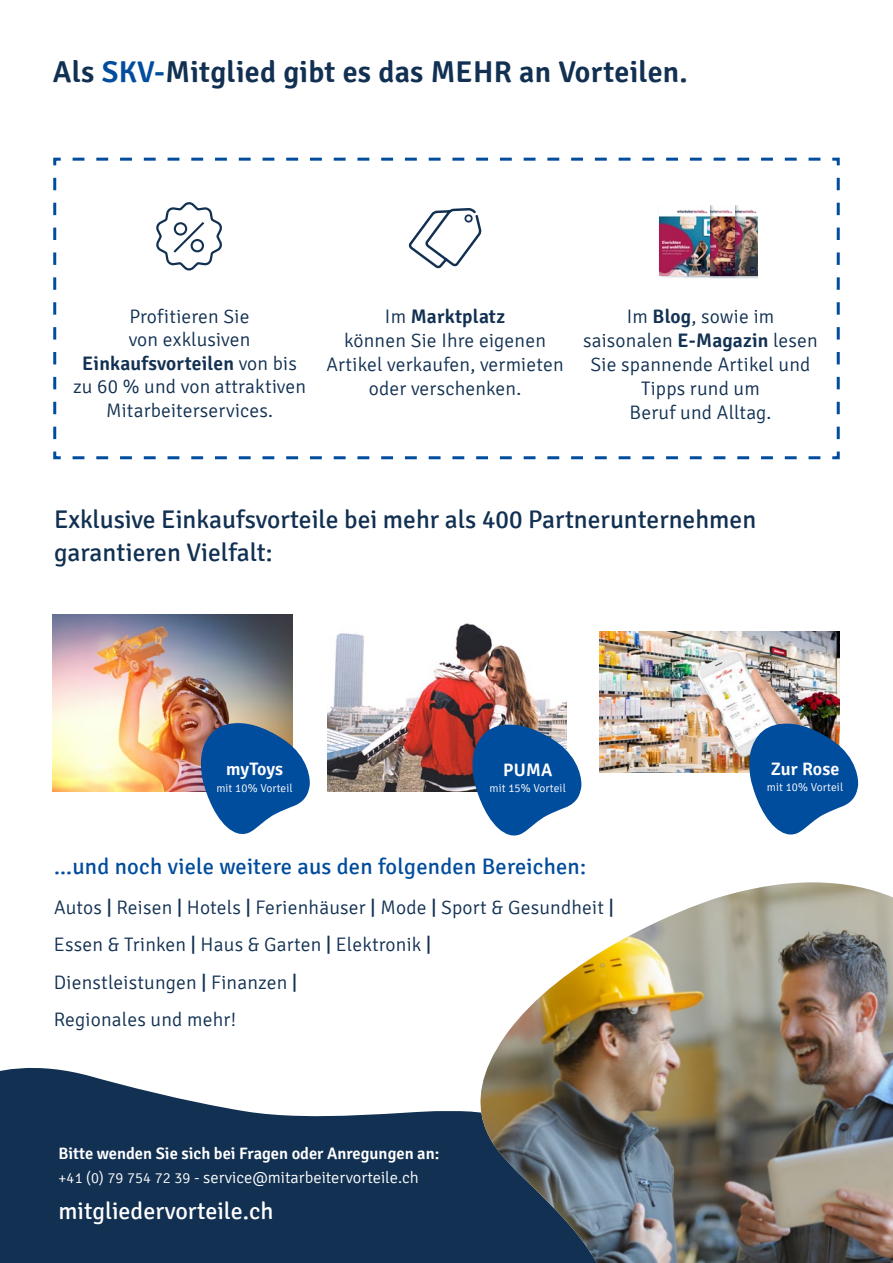
<style>
.page{position:relative;width:893px;height:1263px;background:#fff}
.page>*{position:absolute;margin:0;border:0;box-sizing:border-box;transform-origin:0 0}
.t1{font:600 30px "Signika";letter-spacing:.01em;color:#113052}
.t2{font:25.5px/33px "Signika";color:#113052}
.t3{font:24px "Signika";color:#fff}
.t4{font:22.5px "Signika";letter-spacing:.01em;color:#004c9d}
.t5{font:300 19.5px/24px "Signika";letter-spacing:.01em;color:#113052;text-align:center}
.t6{font:600 18px "Signika";letter-spacing:.01em;color:#fff}
.t7{font:600 16.5px/24px "Signika";color:#fff}
.t8{font:300 11.55px "Signika";letter-spacing:.01em;color:#fff}
.s1{color:#004c9d}
.s2{font-weight:600}
.s3{font-weight:400}
.s4{font-weight:300;font-size:15px}
.s5{font-weight:300}
</style>
<div class="page">
<svg style="left:0;top:1067px;width:452px;height:196px;fill:#113052"></svg>
<div style="left:452px;top:1111px;width:24px;height:152px;background:#113052"></div>
<img style="left:476px;top:882px;width:417px;height:381px">
<svg style="left:53px;top:157px;width:787px;height:303px"></svg>
<svg style="left:407px;top:208px;width:76px;height:62px"></svg>
<svg style="left:154px;top:199px;width:71px;height:73px"></svg>
<img style="left:740px;top:205px;width:17px;height:71px">
<div style="left:683px;top:205px;width:57px;height:74px;background:#113052;opacity:.5"></div>
<img style="left:715px;top:205px;width:19px;height:71px">
<div style="left:658px;top:205px;width:57px;height:74px;background:#113052;opacity:.5"></div>
<img style="left:52px;top:615px;width:240px;height:176px">
<img style="left:327px;top:623px;width:240px;height:168px">
<img style="left:599px;top:631px;width:240px;height:141px">
<svg style="left:467px;top:712px;width:115px;height:124px"></svg>
<svg style="left:744px;top:711px;width:115px;height:124px"></svg>
<svg style="left:195px;top:710px;width:115px;height:124px"></svg>
<h1 class="t1" style="left:53px;top:55px;width:637px">Als <span class="s1">SKV-</span>Mitglied gibt es das MEHR an Vorteilen.</h1>
<p class="t5" style="left:73px;top:305px;width:235px;line-height:23.5px">Profitieren Sie<br>von exklusiven<br><span class="s2">Einkaufsvorteilen</span> von bis zu 60 % und von attraktiven<br>Mitarbeiterservices.</p>
<p class="t5" style="left:326px;top:305px;width:239px">Im <span class="s2">Marktplatz<br></span>können Sie Ihre eigenen<br>Artikel verkaufen, vermieten oder verschenken.</p>
<p class="t5" style="left:583px;top:305px;width:236px">Im <span class="s2">Blog</span>, sowie im saisonalen <span class="s2">E-Magazin</span> lesen<br>Sie spannende Artikel und<br>Tipps rund um<br>Beruf und Alltag.</p>
<h2 class="t2" style="left:54px;top:503px;width:704px">Exklusive Einkaufsvorteile bei mehr als 400 Partnerunternehmen garantieren Vielfalt:</h2>
<p class="t6" style="left:226px;top:758px;width:59px">myToys</p>
<p class="t8" style="left:216px;top:781px;width:78px">mit 10% Vorteil</p>
<p class="t6" style="left:503px;top:759px;width:51px">PUMA</p>
<p class="t8" style="left:489px;top:782px;width:78px">mit 15% Vorteil</p>
<p class="t4" style="left:54px;top:854px;width:534px">...und noch viele weitere aus den folgenden Bereichen:</p>
<p class="t5" style="left:54px;top:889px;width:561px;line-height:37.5px;text-align:left">Autos <span class="s3">|</span> Reisen <span class="s3">|</span> Hotels <span class="s3">|</span> Ferienhäuser <span class="s3">|</span> Mode <span class="s3">|</span> Sport &amp; Gesundheit <span class="s3">| </span>Essen &amp; Trinken <span class="s3">|</span> Haus &amp; Garten <span class="s3">|</span> Elektronik <span class="s3">|<br></span>Dienstleistungen <span class="s3">|</span> Finanzen <span class="s3">|<br></span>Regionales und mehr!</p>
<p class="t7" style="left:58px;top:1141px;width:382px">Bitte wenden Sie sich bei Fragen oder Anregungen an: <span class="s4">+41 (0) 79 754 72 39</span> <span class="s5">- service@mitarbeitervorteile.ch</span></p>
<p class="t3" style="left:58px;top:1198px;width:216px">mitgliedervorteile.ch</p>
<p class="t6" style="left:771px;top:758px;width:70px">Zur Rose</p>
<p class="t8" style="left:767px;top:781px;width:78px">mit 10% Vorteil</p>
</div>
